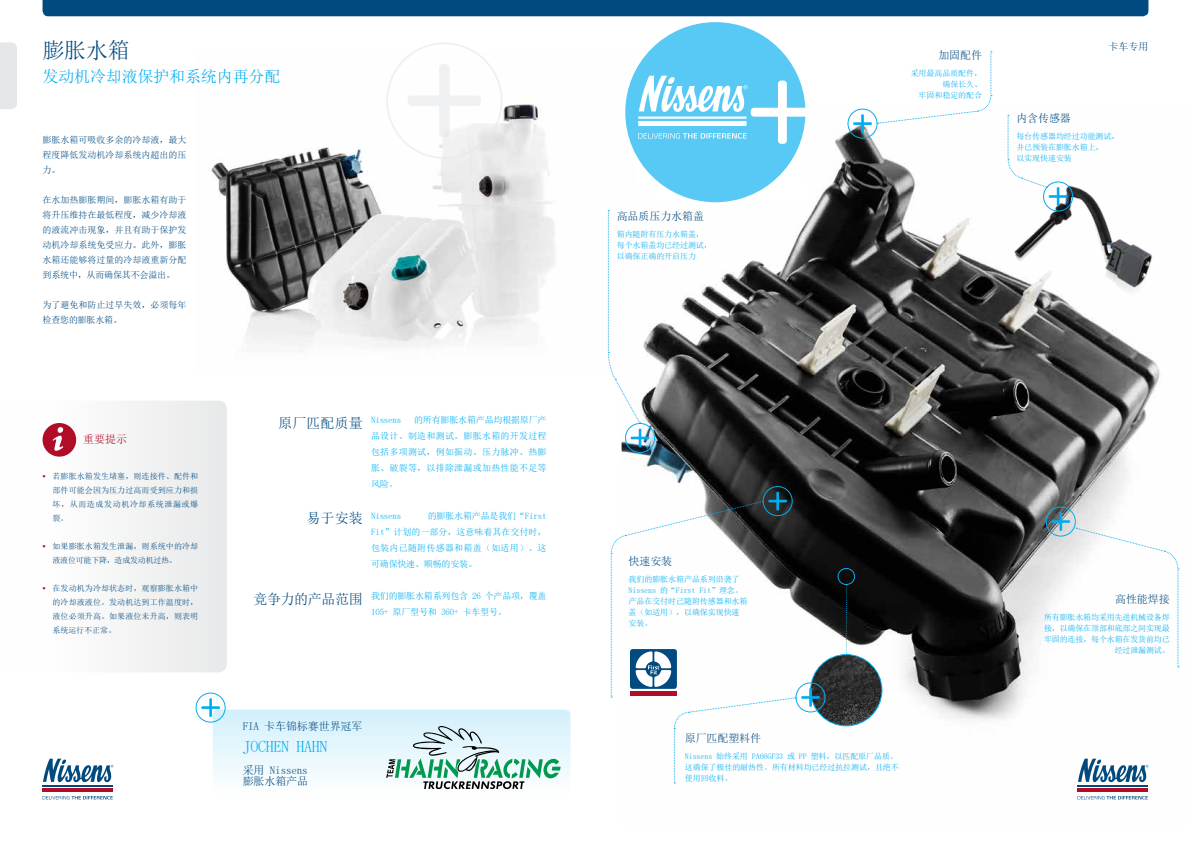
<style>
.page{position:relative;width:1191px;height:842px;background:#fff}
.page>*{position:absolute;margin:0;border:0;box-sizing:border-box;transform-origin:0 0}
.t1{font:22px "Sim Sun";color:#004a80}
.t2{font:16px "Sim Sun";letter-spacing:-.01em;color:#00aeef}
.t3{font:14px "Sim Sun";letter-spacing:.01em;color:#004a80}
.t4{font:14px "Sim Sun";letter-spacing:-.025em;color:#004a80}
.t5{font:11px/11px "Sim Sun";letter-spacing:-.01em;color:#004a80}
.t6{font:11px "Sim Sun";color:#b10d28}
.t7{font:10px "Sim Sun";color:#004a80}
.t8{font:9px/15px "Sim Sun";color:#004a80;text-align:justify}
.t9{font:9px/16px "Sim Sun";color:#00aeef;text-align:justify}
.t10{font:9px/16px "Sim Sun";letter-spacing:-.02em;color:#00aeef}
.t11{font:8px/11px "Sim Sun";letter-spacing:-.01em;color:#00aeef}
.t12{font:8px/14px "Sim Sun";letter-spacing:.01em;color:#004a80;text-align:justify}
.s1{font-family:"Max LF";font-weight:300;color:#b10d28}
</style>
<div class="page">
<img style="left:211px;top:49px;width:345px;height:297px">
<div style="left:386px;top:43px;width:116px;height:116px;border:2px solid #e6e7e8;border-radius:50%"></div>
<svg style="left:408px;top:64px;width:73px;height:73px"></svg>
<svg style="left:0;top:43px;width:17px;height:66px"></svg>
<svg style="left:43px;top:759px;width:71px;height:28px"></svg>
<svg style="left:43px;top:796px;width:70px;height:3px"></svg>
<hr style="left:43px;top:785px;width:70px;height:1px;background:#004a80">
<hr style="left:43px;top:788px;width:70px;height:3px;background:#b10d28">
<svg style="left:213px;top:710px;width:357px;height:80px"></svg>
<div style="left:196px;top:693px;width:29px;height:29px;border:1px solid #00aeef;border-radius:50%"></div>
<svg style="left:201px;top:698px;width:19px;height:19px"></svg>
<img style="left:621px;top:105px;width:559px;height:695px">
<svg style="left:625px;top:22px;width:180px;height:180px"></svg>
<svg style="left:1078px;top:759px;width:72px;height:28px"></svg>
<svg style="left:1077px;top:796px;width:70px;height:3px"></svg>
<hr style="left:1077px;top:785px;width:70px;height:1px;background:#004a80">
<hr style="left:1077px;top:788px;width:70px;height:3px;background:#b10d28">
<div style="left:43px;top:0;width:1105px;height:16px;background:#004a80"></div>
<img style="left:810px;top:655px;width:72px;height:71px;border-radius:36px">
<svg style="left:846px;top:585px;width:1px;height:70px"></svg>
<div style="left:837px;top:568px;width:18px;height:17px;border:1px solid #00aeef;border-radius:50%"></div>
<img style="left:999px;top:168px;width:181px;height:135px">
<svg style="left:42px;top:401px;width:185px;height:271px;fill:#f3f3f4"></svg>
<svg style="left:43px;top:423px;width:33px;height:34px"></svg>
<svg style="left:386px;top:725px;width:174px;height:64px"></svg>
<div style="left:625px;top:423px;width:30px;height:30px;border:1px solid #00aeef;border-radius:50%"></div>
<svg style="left:630px;top:429px;width:19px;height:18px"></svg>
<div style="left:847px;top:109px;width:30px;height:29px;border:1px solid #00aeef;border-radius:50%"></div>
<div style="left:1043px;top:182px;width:29px;height:29px;border:1px solid #00aeef;border-radius:50%"></div>
<div style="left:763px;top:486px;width:29px;height:30px;border:1px solid #00aeef;border-radius:50%"></div>
<svg style="left:853px;top:51px;width:139px;height:82px"></svg>
<svg style="left:607px;top:210px;width:33px;height:213px"></svg>
<div style="left:795px;top:683px;width:30px;height:29px;border:1px solid #00aeef;border-radius:50%"></div>
<svg style="left:610px;top:492px;width:210px;height:292px"></svg>
<svg style="left:1007px;top:115px;width:60px;height:91px"></svg>
<div style="left:1046px;top:507px;width:29px;height:29px;border:1px solid #00aeef;border-radius:50%"></div>
<svg style="left:1051px;top:512px;width:128px;height:155px"></svg>
<h1 class="t1" style="left:43px;top:39px;width:89px">膨胀水箱</h1>
<h2 class="t2" style="left:43px;top:69px;width:239px">发动机冷却液保护和系统内再分配</h2>
<p class="t8" style="left:43px;top:133px;width:145px">膨胀水箱可吸收多余的冷却液，最大程度降低发动机冷却系统内超出的压力。</p>
<p class="t8" style="left:43px;top:193px;width:145px">在水加热膨胀期间，膨胀水箱有助于将升压维持在最低程度，减少冷却液的液流冲击现象，并且有助于保护发动机冷却系统免受应力。此外，膨胀水箱还能够将过量的冷却液重新分配到系统中，从而确保其不会溢出。</p>
<p class="t8" style="left:43px;top:298px;width:145px">为了避免和防止过早失效，必须每年检查您的膨胀水箱。</p>
<h3 class="t6" style="left:83px;top:434px;width:45px">重要提示</h3>
<p class="t12" style="left:53px;top:469px;width:147px;text-indent:-10px"><span class="s1">•</span> 若膨胀水箱发生堵塞，则连接件、配件和部件可能会因为压力过高而受到应力和损坏，从而造成发动机冷却系统泄漏或爆裂。</p>
<p class="t12" style="left:53px;top:539px;width:147px;text-indent:-10px"><span class="s1">•</span> 如果膨胀水箱发生泄漏，则系统中的冷却液液位可能下降，造成发动机过热。</p>
<p class="t12" style="left:53px;top:581px;width:147px;text-indent:-10px"><span class="s1">•</span> 在发动机为冷却状态时，观察膨胀水箱中的冷却液液位。发动机达到工作温度时，液位必须升高。如果液位未升高，则表明系统运行不正常。</p>
<h3 class="t3" style="left:278px;top:416px;width:86px">原厂匹配质量</h3>
<h3 class="t3" style="left:306px;top:511px;width:58px">易于安装</h3>
<h3 class="t4" style="left:253px;top:592px;width:111px">竞争力的产品范围</h3>
<p class="t9" style="left:371px;top:411px;width:177px;text-indent:43px">的所有膨胀水箱产品均根据原厂产品设计、制造和测试。膨胀水箱的开发过程包括多项测试，例如振动、压力脉冲、热膨胀、破裂等，以排除泄漏或加热性能不足等风险。</p>
<p class="t10" style="left:371px;top:507px;width:32px">Nissens</p>
<p class="t10" style="left:371px;top:411px;width:32px">Nissens</p>
<p class="t9" style="left:371px;top:507px;width:177px;text-indent:57px">的膨胀水箱产品是我们“First Fit”计划的一部分，这意味着其在交付时，包装内已随附传感器和箱盖（如适用）。这可确保快速、顺畅的安装。</p>
<p class="t10" style="left:371px;top:587px;width:177px">我们的膨胀水箱系列包含 26 个产品项，覆盖<br>105+ 原厂型号和 360+ 卡车型号。</p>
<h3 class="t5" style="left:243px;top:720px;width:121px">FIA 卡车锦标赛世界冠军</h3>
<h2 class="t2" style="left:243px;top:738px;width:86px">JOCHEN HAHN</h2>
<h3 class="t5" style="left:243px;top:764px;width:67px">采用 Nissens膨胀水箱产品</h3>
<h3 class="t5" style="left:617px;top:211px;width:89px">高品质压力水箱盖</h3>
<p class="t11" style="left:617px;top:229px;width:97px">箱内随附有压力水箱盖，每个水箱盖均已经过测试，以确保正确的开启压力</p>
<h3 class="t5" style="left:938px;top:50px;width:45px">加固配件</h3>
<p class="t11" style="left:910px;top:68px;width:73px;text-align:right">采用最高品质配件，确保长久、<br>牢固和稳定的配合</p>
<p class="t7" style="left:1108px;top:41px;width:41px">卡车专用</p>
<h3 class="t5" style="left:1016px;top:113px;width:56px">内含传感器</h3>
<p class="t11" style="left:1016px;top:131px;width:105px">每台传感器均经过功能测试，并已预装在膨胀水箱上，<br>以实现快速安装</p>
<h3 class="t5" style="left:628px;top:556px;width:45px">快速安装</h3>
<p class="t11" style="left:628px;top:574px;width:120px">我们的膨胀水箱产品系列沿袭了<br>Nissens 的“First Fit”理念。产品在交付时已随附传感器和水箱盖（如适用），以确保实现快速安装。</p>
<h3 class="t5" style="left:685px;top:732px;width:78px">原厂匹配塑料件</h3>
<p class="t11" style="left:685px;top:750px;width:215px;text-align:justify">Nissens 始终采用 PA66GF33 或 PP 塑料，以匹配原厂品质。这确保了极佳的耐热性。所有材料均已经过抗拉测试，且绝不使用回收料。</p>
<h3 class="t5" style="left:1115px;top:593px;width:56px">高性能焊接</h3>
<p class="t11" style="left:1044px;top:611px;width:127px;text-align:right">所有膨胀水箱均采用先进机械设备焊接，以确保在顶部和底部之间实现最牢固的连接，每个水箱在发货前均已经过泄漏测试。</p>
</div>
